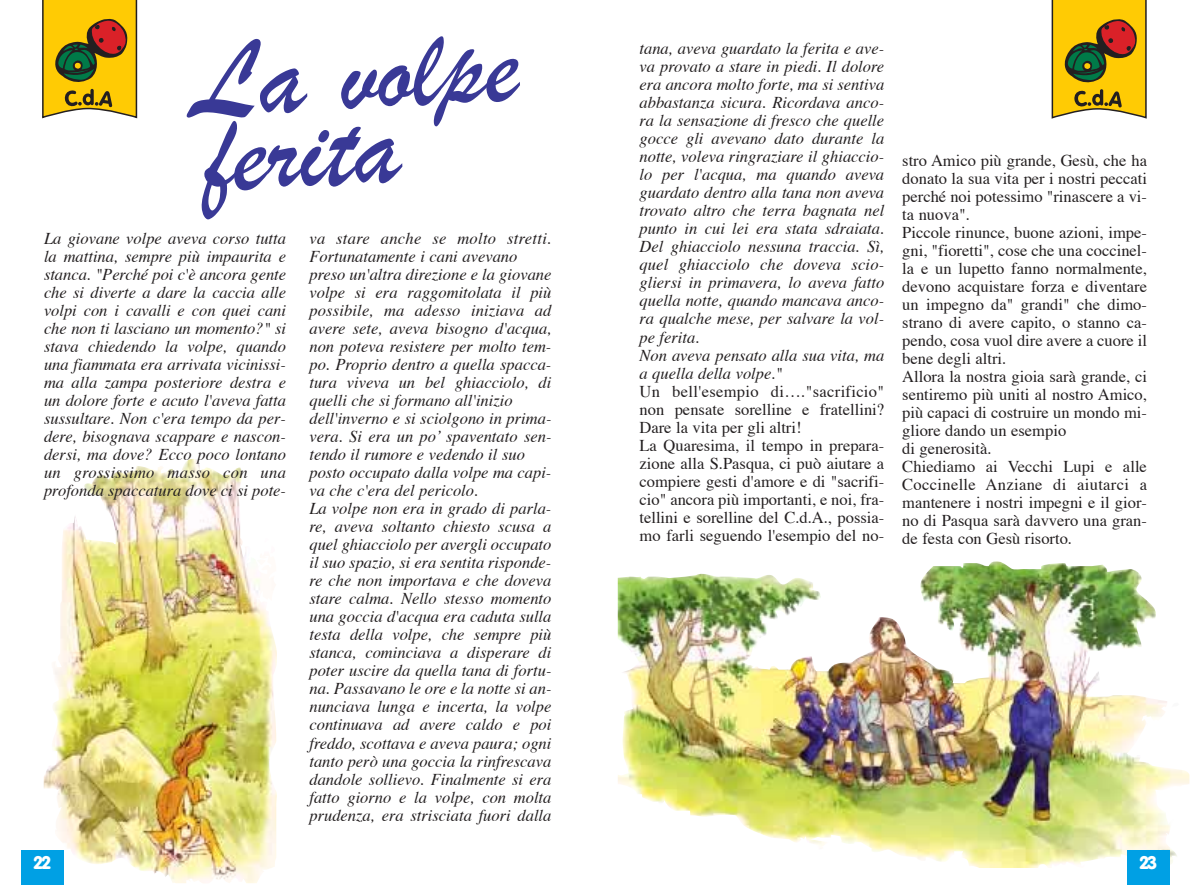
<style>
.page{position:relative;width:1191px;height:885px;background:#fff}
.page>*{position:absolute;margin:0;border:0;box-sizing:border-box;transform-origin:0 0}
.t1{font:114px "Brush Script";color:#393996}
.t2{font:900 18px "VAG Rounded";color:#fff}
.t3{font:italic 16.5px/18px "Times";color:#231f20}
.t4{font:16.5px/18px "Times";color:#231f20}
</style>
<div class="page">
<img style="left:44px;top:459px;width:233px;height:424px">
<svg style="left:42px;top:0;width:96px;height:119px;background:#c79f1c"></svg>
<svg style="left:1051px;top:0;width:96px;height:119px;background:#caa11e"></svg>
<div style="left:21px;top:850px;width:43px;height:34px;background:#00a0e4"></div>
<img style="left:618px;top:561px;width:571px;height:263px">
<div style="left:1127px;top:850px;width:42px;height:34px;background:#00a0e4"></div>
<h1 class="t1" style="left:187px;top:11px;width:329px;rotate:-3deg">La volpe</h1>
<p class="t3" style="left:639px;top:41px;width:246px">tana, aveva guardato la ferita e ave&shy;va provato a stare in piedi. Il dolore era ancora molto forte, ma si sentiva abbastanza sicura. Ricordava anco&shy;ra la sensazione di fresco che quelle gocce gli avevano dato durante la notte, voleva ringraziare il ghiaccio&shy;lo per l'acqua, ma quando aveva guardato dentro alla tana non aveva trovato altro che terra bagnata nel punto in cui lei era stata sdraiata.<br>Del ghiacciolo nessuna traccia. Sì, quel ghiacciolo che doveva scio&shy;gliersi in primavera, lo aveva fatto quella notte, quando mancava anco&shy;ra qualche mese, per salvare la vol&shy;pe ferita.<br>Non aveva pensato alla sua vita, ma a quella della volpe."</p>
<p class="t4" style="left:639px;top:383px;width:246px">Un bell'esempio di…."sacrificio" non pensate sorelline e fratellini?<br>Dare la vita per gli altri!<br>La Quaresima, il tempo in prepara&shy;zione alla S.Pasqua, ci può aiutare a compiere gesti d'amore e di "sacrifi&shy;cio" ancora più importanti, e noi, fra&shy;tellini e sorelline del C.d.A., possia&shy;mo farli seguendo l'esempio del no-</p>
<h1 class="t1" style="left:199px;top:85px;width:198px;rotate:-3deg">ferita</h1>
<p class="t4" style="left:902px;top:153px;width:246px">stro Amico più grande, Gesù, che ha donato la sua vita per i nostri peccati perché noi potessimo "rinascere a vi&shy;ta nuova".<br>Piccole rinunce, buone azioni, impe&shy;gni, "fioretti", cose che una coccinel&shy;la e un lupetto fanno normalmente, devono acquistare forza e diventare un impegno da" grandi" che dimo&shy;strano di avere capito, o stanno ca&shy;pendo, cosa vuol dire avere a cuore il bene degli altri.<br>Allora la nostra gioia sarà grande, ci sentiremo più uniti al nostro Amico, più capaci di costruire un mondo mi&shy;gliore dando un esempio<br>di generosità.<br>Chiediamo ai Vecchi Lupi e alle<br>Coccinelle Anziane di aiutarci a mantenere i nostri impegni e il gior&shy;no di Pasqua sarà davvero una gran&shy;de festa con Gesù risorto.</p>
<p class="t3" style="left:44px;top:231px;width:244px;text-align:justify">La giovane volpe aveva corso tutta la mattina, sempre più impaurita e stanca. "Perché poi c'è ancora gente che si diverte a dare la caccia alle volpi con i cavalli e con quei cani che non ti lasciano un momento?" si stava chiedendo la volpe, quando una fiammata era arrivata vicinissi&shy;ma alla zampa posteriore destra e un dolore forte e acuto l'aveva fatta sussultare. Non c'era tempo da per&shy;dere, bisognava scappare e nascon&shy;dersi, ma dove? Ecco poco lontano un grossissimo masso con una profonda spaccatura dove ci si pote-</p>
<p class="t3" style="left:309px;top:231px;width:243px">va stare anche se molto stretti.<br>Fortunatamente i cani avevano preso un'altra direzione e la giovane volpe si era raggomitolata il più possibile, ma adesso iniziava ad avere sete, aveva bisogno d'acqua, non poteva resistere per molto tem&shy;po. Proprio dentro a quella spacca&shy;tura viveva un bel ghiacciolo, di quelli che si formano all'inizio dell'inverno e si sciolgono in prima&shy;vera. Si era un po’ spaventato sen&shy;tendo il rumore e vedendo il suo posto occupato dalla volpe ma capi&shy;va che c'era del pericolo.<br>La volpe non era in grado di parla&shy;re, aveva soltanto chiesto scusa a quel ghiacciolo per avergli occupato il suo spazio, si era sentita risponde&shy;re che non importava e che doveva stare calma. Nello stesso momento una goccia d'acqua era caduta sulla testa della volpe, che sempre più stanca, cominciava a disperare di poter uscire da quella tana di fortu&shy;na. Passavano le ore e la notte si an&shy;nunciava lunga e incerta, la volpe continuava ad avere caldo e poi freddo, scottava e aveva paura; ogni tanto però una goccia la rinfrescava dandole sollievo. Finalmente si era fatto giorno e la volpe, con molta prudenza, era strisciata fuori dalla</p>
<p class="t2" style="left:34px;top:855px;width:18px">22</p>
<p class="t2" style="left:1139px;top:855px;width:19px">23</p>
</div>
